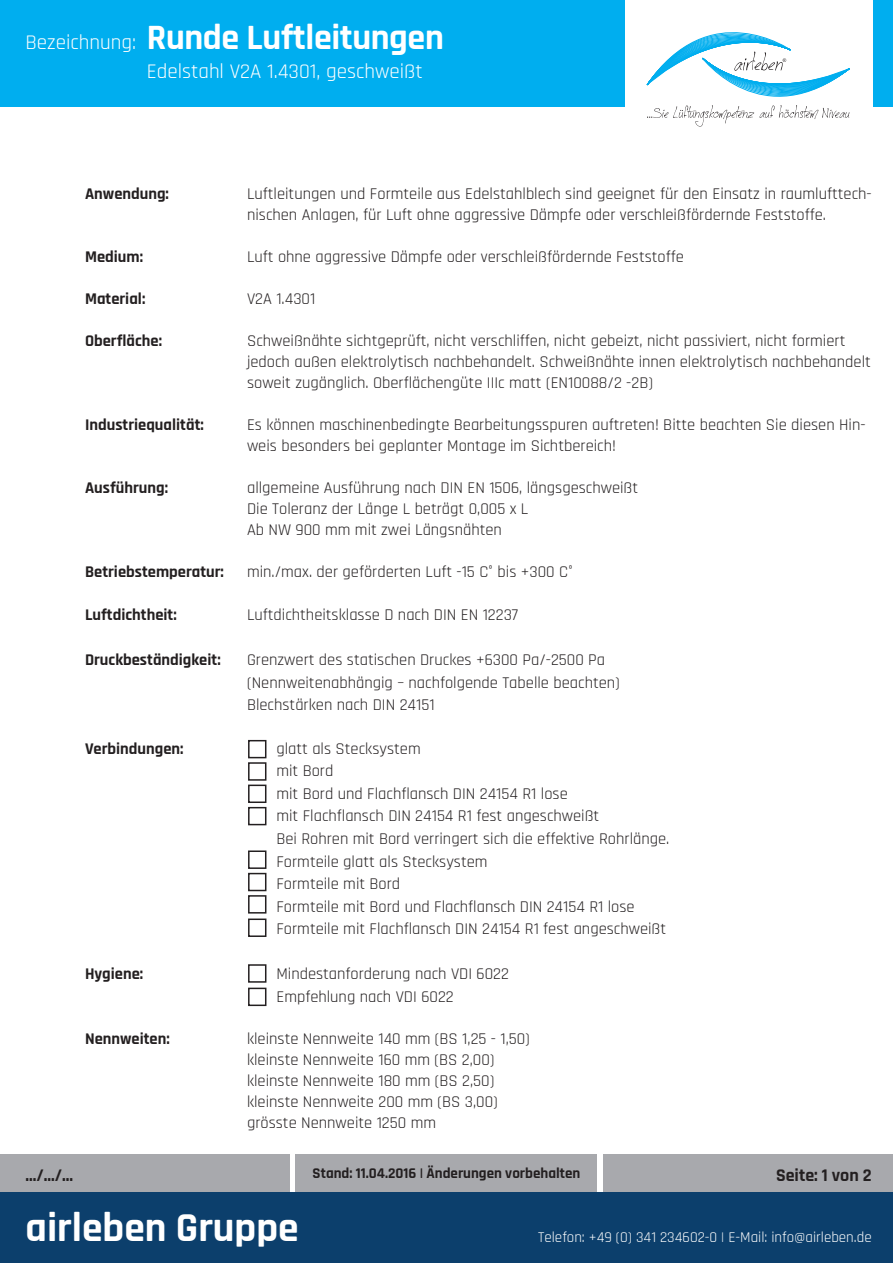
<style>
.page{position:relative;width:893px;height:1263px;background:#fff}
.page>*{position:absolute;margin:0;border:0;box-sizing:border-box;transform-origin:0 0}
.t1{font:700 41.55px "Rajdhani";color:#fff}
.t2{font:700 36px "Rajdhani";letter-spacing:-.01em;color:#fff}
.t3{font:21px "Rajdhani";color:#fff}
.t4{font:700 18px "Rajdhani";color:#231f20}
.t5{font:16.5px/22.5px "Rajdhani";color:#231f20}
.t6{font:700 16.5px "Rajdhani";color:#231f20}
.t7{font:15px "Rajdhani";color:#fff}
.t8{font:700 15px "Rajdhani";color:#231f20}
.s1{font-weight:400;font-size:21px}
</style>
<div class="page">
<div style="left:604px;top:1154px;width:289px;height:39px;background:#a8a9ad"></div>
<div style="left:296px;top:1154px;width:301px;height:39px;background:#a8a9ad"></div>
<div style="left:0;top:1154px;width:289px;height:39px;background:#a8a9ad"></div>
<div style="left:0;top:0;width:893px;height:106px;background:#00aeef"></div>
<div style="left:0;top:1193px;width:893px;height:70px;background:#0c3f6c"></div>
<div style="left:625px;top:0;width:247px;height:149px;background:#fff"></div>
<svg style="left:647px;top:32px;width:203px;height:95px"></svg>
<div style="left:248px;top:740px;width:18px;height:18px;border:2px solid #231f20"></div>
<div style="left:248px;top:762px;width:18px;height:19px;border:2px solid #231f20"></div>
<div style="left:248px;top:784px;width:18px;height:19px;border:2px solid #231f20"></div>
<div style="left:248px;top:807px;width:18px;height:18px;border:2px solid #231f20"></div>
<div style="left:248px;top:850px;width:18px;height:19px;border:2px solid #231f20"></div>
<div style="left:248px;top:873px;width:18px;height:18px;border:2px solid #231f20"></div>
<div style="left:248px;top:895px;width:18px;height:18px;border:2px solid #231f20"></div>
<div style="left:248px;top:964px;width:18px;height:19px;border:2px solid #231f20"></div>
<div style="left:248px;top:918px;width:18px;height:19px;border:2px solid #231f20"></div>
<div style="left:248px;top:988px;width:18px;height:18px;border:2px solid #231f20"></div>
<h2 class="t2" style="left:26px;top:16px;width:420px"><span class="s1">Bezeichnung:</span> Runde Luftleitungen</h2>
<p class="t3" style="left:147px;top:59px;width:278px">Edelstahl V2A 1.4301, geschweißt</p>
<p class="t6" style="left:85px;top:184px;width:85px">Anwendung:</p>
<p class="t5" style="left:247px;top:184px;width:626px;line-height:21px">Luftleitungen und Formteile aus Edelstahlblech sind geeignet für den Einsatz in raumlufttech&shy;nischen Anlagen, für Luft ohne aggressive Dämpfe oder verschleißfördernde Feststoffe.</p>
<p class="t6" style="left:85px;top:247px;width:60px">Medium:</p>
<p class="t5" style="left:247px;top:246px;width:438px">Luft ohne aggressive Dämpfe oder verschleißfördernde Feststoffe</p>
<p class="t6" style="left:85px;top:289px;width:62px">Material:</p>
<p class="t5" style="left:247px;top:288px;width:70px">V2A 1.4301</p>
<p class="t6" style="left:85px;top:331px;width:79px">Oberfläche:</p>
<p class="t5" style="left:247px;top:331px;width:625px;line-height:21px">Schweißnähte sichtgeprüft, nicht verschliffen, nicht gebeizt, nicht passiviert, nicht formiert jedoch außen elektrolytisch nachbehandelt. Schweißnähte innen elektrolytisch nachbehandelt soweit zugänglich. Oberflächengüte IIIc matt (EN10088/2 -2B)</p>
<p class="t6" style="left:85px;top:415px;width:120px">Industriequalität:</p>
<p class="t5" style="left:247px;top:415px;width:620px;line-height:21px">Es können maschinenbedingte Bearbeitungsspuren auftreten! Bitte beachten Sie diesen Hin&shy;weis besonders bei geplanter Montage im Sichtbereich!</p>
<p class="t6" style="left:85px;top:478px;width:85px">Ausführung:</p>
<p class="t5" style="left:247px;top:478px;width:393px;line-height:21px">allgemeine Ausführung nach DIN EN 1506, längsgeschweißt<br>Die Toleranz der Länge L beträgt 0,005 x L<br>Ab NW 900 mm mit zwei Längsnähten</p>
<p class="t6" style="left:85px;top:562px;width:140px">Betriebstemperatur:</p>
<p class="t5" style="left:247px;top:561px;width:327px">min./max. der geförderten Luft -15 C° bis +300 C°</p>
<p class="t6" style="left:85px;top:605px;width:93px">Luftdichtheit:</p>
<p class="t5" style="left:247px;top:604px;width:273px">Luftdichtheitsklasse D nach DIN EN 12237</p>
<p class="t6" style="left:85px;top:650px;width:137px">Druckbeständigkeit:</p>
<p class="t5" style="left:247px;top:649px;width:374px">Grenzwert des statischen Druckes +6300 Pa/-2500 Pa (Nennweitenabhängig – nachfolgende Tabelle beachten)<br>Blechstärken nach DIN 24151</p>
<p class="t6" style="left:85px;top:739px;width:100px">Verbindungen:</p>
<p class="t5" style="left:276px;top:738px;width:395px">glatt als Stecksystem<br>mit Bord<br>mit Bord und Flachflansch DIN 24154 R1 lose<br>mit Flachflansch DIN 24154 R1 fest angeschweißt<br>Bei Rohren mit Bord verringert sich die effektive Rohrlänge.<br>Formteile glatt als Stecksystem<br>Formteile mit Bord<br>Formteile mit Bord und Flachflansch DIN 24154 R1 lose Formteile mit Flachflansch DIN 24154 R1 fest angeschweißt</p>
<p class="t6" style="left:85px;top:964px;width:60px">Hygiene:</p>
<p class="t5" style="left:276px;top:963px;width:234px">Mindestanforderung nach VDI 6022<br>Empfehlung nach VDI 6022</p>
<p class="t6" style="left:85px;top:1028px;width:86px">Nennweiten:</p>
<p class="t5" style="left:247px;top:1028px;width:284px;line-height:21px">kleinste Nennweite 140 mm (BS 1,25 - 1,50) kleinste Nennweite 160 mm (BS 2,00) kleinste Nennweite 180 mm (BS 2,50) kleinste Nennweite 200 mm (BS 3,00) grösste Nennweite 1250 mm</p>
<p class="t4" style="left:26px;top:1164px;width:49px">.../.../...</p>
<p class="t8" style="left:313px;top:1164px;width:269px">Stand: 11.04.2016 | Änderungen vorbehalten</p>
<p class="t4" style="left:776px;top:1164px;width:97px">Seite: 1 von 2</p>
<h1 class="t1" style="left:26px;top:1202px;width:275px">airleben Gruppe</h1>
<p class="t7" style="left:538px;top:1228px;width:335px">Telefon: +49 (0) 341 234602-0 | E-Mail: info@airleben.de</p>
</div>
